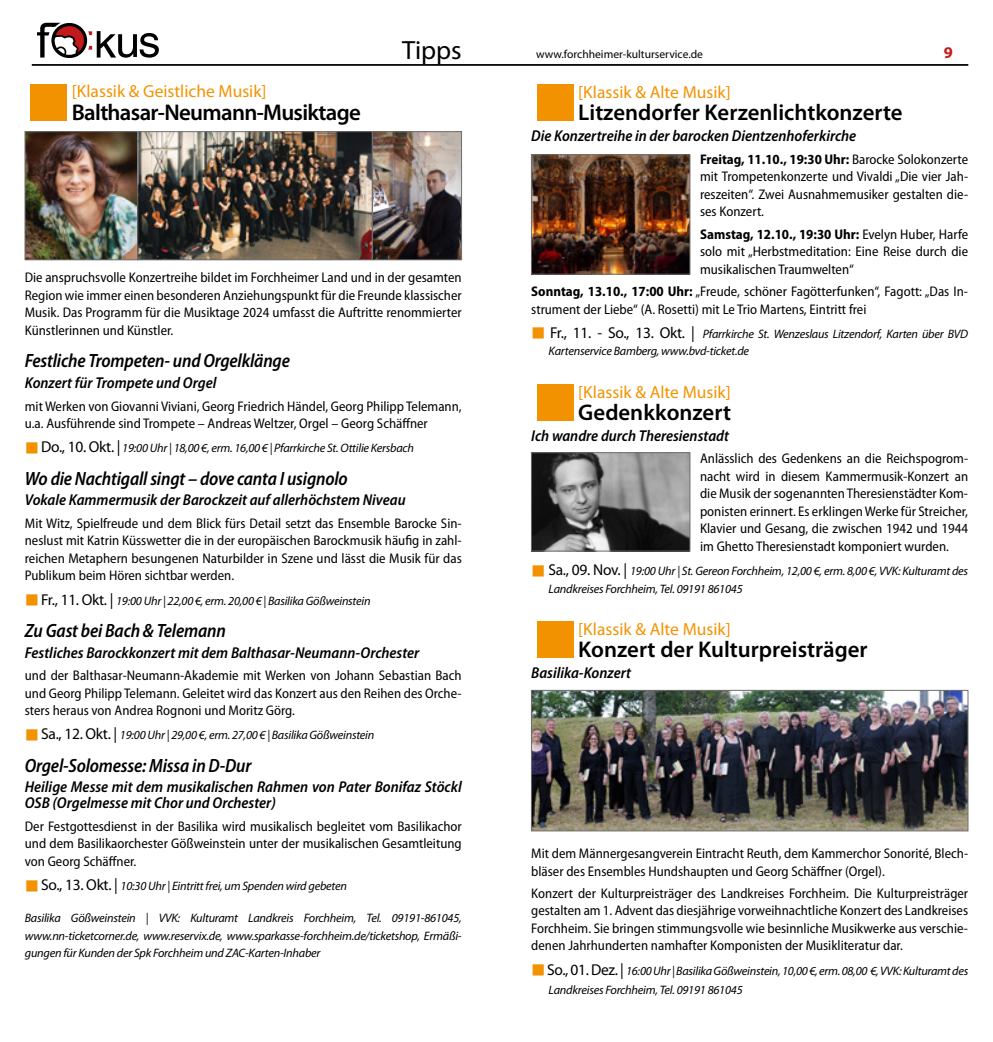
<style>
.page{position:relative;width:993px;height:1042px;background:#fff}
.page>*{position:absolute;margin:0;border:0;box-sizing:border-box;transform-origin:0 0}
.t1{font:26.43px "Myriad Pro";color:#000}
.t2{font:600 22.75px "Myriad Pro";color:#000}
.t3{font:600 22.75px "Myriad Pro";letter-spacing:-.03em;color:#000}
.t4{font:italic 600 semi-condensed 19.25px "Myriad Pro";letter-spacing:-.01em;color:#000;scale:.96 1}
.t5{font:17.5px "Myriad Pro";color:#f39200}
.t6{font:700 16.45px "Myriad Pro";color:#c51a1b}
.t7{font:italic 600 semi-condensed 15.75px/15.8px "Myriad Pro";color:#000}
.t8{font:semi-condensed 14px/17.5px "Myriad Pro";color:#000;text-align:justify}
.t9{font:italic 12.25px/17.5px "Myriad Pro";letter-spacing:-.02em;color:#000}
.t10{font:11.55px "Myriad Pro";color:#000}
.s1{color:#f39200}
.s2{font-style:normal;font-size:15.75px}
.s3{font-weight:700}
</style>
<div class="page">
<svg style="left:37px;top:23px;width:122px;height:35px"></svg>
<div style="left:51px;top:23px;width:36px;height:35px;border:3px solid #000;border-radius:50%"></div>
<hr style="left:32px;top:64px;width:935px;height:2px;background:#000">
<img style="left:27px;top:133px;width:432px;height:125px">
<div style="left:25px;top:131px;width:113px;height:129px;border:1px solid #706f6f"></div>
<div style="left:137px;top:131px;width:235px;height:129px;border:1px solid #706f6f"></div>
<div style="left:372px;top:131px;width:89px;height:129px;border:1px solid #706f6f"></div>
<img style="left:533px;top:157px;width:155px;height:115px">
<div style="left:531px;top:155px;width:159px;height:119px;border:1px solid #706f6f"></div>
<img style="left:533px;top:454px;width:155px;height:95px">
<div style="left:531px;top:452px;width:159px;height:99px;border:1px solid #706f6f"></div>
<img style="left:533px;top:692px;width:432px;height:137px">
<div style="left:531px;top:690px;width:436px;height:141px;border:1px solid #706f6f"></div>
<h1 class="t1" style="left:402px;top:34px;width:61px">Tipps</h1>
<p class="t10" style="left:536px;top:47px;width:168px">www.forchheimer-kulturservice.de</p>
<p class="t6" style="left:943px;top:44px;width:11px">9</p>
<p class="t5" style="left:25px;top:81px;width:243px">■[Klassik &amp; Geistliche Musik]</p>
<h2 class="t3" style="left:72px;top:100px;width:290px">Balthasar-Neumann-Musiktage</h2>
<p class="t8" style="left:25px;top:269px;width:438px">Die anspruchsvolle Konzertreihe bildet im Forchheimer Land und in der gesamten Region wie immer einen besonderen Anziehungspunkt für die Freunde klassischer Musik. Das Programm für die Musiktage 2024 umfasst die Auftritte renommierter Künstlerinnen und Künstler.</p>
<h3 class="t4" style="left:25px;top:350px;width:277px">Festliche Trompeten- und Orgelklänge</h3>
<p class="t7" style="left:25px;top:375px;width:193px">Konzert für Trompete und Orgel</p>
<p class="t8" style="left:25px;top:397px;width:438px">mit Werken von Giovanni Viviani, Georg Friedrich Händel, Georg Philipp Telemann, u.a. Ausführende sind Trompete – Andreas Weltzer, Orgel – Georg Schäffner</p>
<p class="t9" style="left:25px;top:439px;width:390px"><span class="s1">■</span><span class="s2">Do., 10. Okt. |</span> 19:00 Uhr | 18,00 €, erm. 16,00 € | Pfarrkirche St. Ottilie Kersbach</p>
<h3 class="t4" style="left:25px;top:468px;width:338px">Wo die Nachtigall singt – dove canta I usignolo</h3>
<p class="t7" style="left:25px;top:492px;width:382px">Vokale Kammermusik der Barockzeit auf allerhöchstem Niveau</p>
<p class="t8" style="left:25px;top:515px;width:438px">Mit Witz, Spielfreude und dem Blick fürs Detail setzt das Ensemble Barocke Sin&shy;neslust mit Katrin Küsswetter die in der europäischen Barockmusik häufig in zahl&shy;reichen Metaphern besungenen Naturbilder in Szene und lässt die Musik für das Publikum beim Hören sichtbar werden.</p>
<p class="t9" style="left:25px;top:591px;width:347px"><span class="s1">■</span><span class="s2">Fr., 11. Okt. |</span> 19:00 Uhr | 22,00 €, erm. 20,00 € | Basilika Gößweinstein</p>
<h3 class="t4" style="left:25px;top:620px;width:211px">Zu Gast bei Bach &amp; Telemann</h3>
<p class="t7" style="left:25px;top:645px;width:396px">Festliches Barockkonzert mit dem Balthasar-Neumann-Orchester</p>
<p class="t8" style="left:25px;top:667px;width:438px">und der Balthasar-Neumann-Akademie mit Werken von Johann Sebastian Bach und Georg Philipp Telemann. Geleitet wird das Konzert aus den Reihen des Orche&shy;sters heraus von Andrea Rognoni und Moritz Görg.</p>
<p class="t9" style="left:25px;top:726px;width:351px"><span class="s1">■</span><span class="s2">Sa., 12. Okt. |</span> 19:00 Uhr | 29,00 €, erm. 27,00 € | Basilika Gößweinstein</p>
<h3 class="t4" style="left:25px;top:755px;width:237px">Orgel-Solomesse: Missa in D-Dur</h3>
<p class="t7" style="left:25px;top:779px;width:438px">Heilige Messe mit dem musikalischen Rahmen von Pater Bonifaz Stöckl<br>OSB (Orgelmesse mit Chor und Orchester)</p>
<p class="t8" style="left:25px;top:817px;width:438px">Der Festgottesdienst in der Basilika wird musikalisch begleitet vom Basilikachor und dem Basilikaorchester Gößweinstein unter der musikalischen Gesamtleitung von Georg Schäffner.</p>
<p class="t9" style="left:25px;top:877px;width:323px"><span class="s1">■</span><span class="s2">So., 13. Okt. |</span> 10:30 Uhr | Eintritt frei, um Spenden wird gebeten</p>
<p class="t9" style="left:25px;top:909px;width:438px;text-align:justify">Basilika Gößweinstein | VVK: Kulturamt Landkreis Forchheim, Tel. 09191-861045, www.nn-ticketcorner.de, www.reservix.de, www.sparkasse-forchheim.de/ticketshop, Ermäßi&shy;gungen für Kunden der Spk Forchheim und ZAC-Karten-Inhaber</p>
<p class="t5" style="left:531px;top:81px;width:201px">■[Klassik &amp; Alte Musik]</p>
<h2 class="t2" style="left:578px;top:100px;width:326px">Litzendorfer Kerzenlichtkonzerte</h2>
<p class="t7" style="left:531px;top:128px;width:326px">Die Konzertreihe in der barocken Dientzenhoferkirche</p>
<p class="t8" style="left:699px;top:150px;width:269px"><span class="s3">Freitag, 11.10., 19:30 Uhr:</span> Barocke Solokonzerte mit Trompetenkonzerte und Vivaldi „Die vier Jah&shy;reszeiten“. Zwei Ausnahmemusiker gestalten die&shy;ses Konzert.</p>
<p class="t8" style="left:699px;top:225px;width:269px"><span class="s3">Samstag, 12.10., 19:30 Uhr:</span> Evelyn Huber, Harfe solo mit „Herbstmeditation: Eine Reise durch die musikalischen Traumwelten“</p>
<p class="t8" style="left:531px;top:283px;width:438px"><span class="s3">Sonntag, 13.10., 17:00 Uhr:</span> „Freude, schöner Fagötterfunken“, Fagott: „Das In&shy;strument der Liebe“ (A. Rosetti) mit Le Trio Martens, Eintritt frei</p>
<p class="t9" style="left:548px;top:325px;width:421px;text-indent:-17px"><span class="s1">■</span> <span class="s2">Fr., 11. - So., 13. Okt. |</span> Pfarrkirche St. Wenzeslaus Litzendorf, Karten über BVD<br>Kartenservice Bamberg, www.bvd-ticket.de</p>
<p class="t5" style="left:531px;top:381px;width:201px">■[Klassik &amp; Alte Musik]</p>
<h2 class="t2" style="left:578px;top:400px;width:154px">Gedenkkonzert</h2>
<p class="t7" style="left:531px;top:428px;width:199px">Ich wandre durch Theresienstadt</p>
<p class="t8" style="left:699px;top:450px;width:269px">Anlässlich des Gedenkens an die Reichspogrom&shy;nacht wird in diesem Kammermusik-Konzert an die Musik der sogenannten Theresienstädter Kom&shy;ponisten erinnert. Es erklingen Werke für Streicher, Klavier und Gesang, die zwischen 1942 und 1944 im Ghetto Theresienstadt komponiert wurden.</p>
<p class="t9" style="left:548px;top:562px;width:421px;text-indent:-17px"><span class="s1">■</span> <span class="s2">Sa., 09. Nov. |</span> 19:00 Uhr | St. Gereon Forchheim, 12,00 €, erm. 8,00 €, VVK: Kulturamt des<br>Landkreises Forchheim, Tel. 09191 861045</p>
<p class="t5" style="left:531px;top:618px;width:201px">■[Klassik &amp; Alte Musik]</p>
<h2 class="t2" style="left:578px;top:637px;width:291px">Konzert der Kulturpreisträger</h2>
<p class="t7" style="left:531px;top:665px;width:101px">Basilika-Konzert</p>
<p class="t8" style="left:531px;top:845px;width:438px">Mit dem Männergesangverein Eintracht Reuth, dem Kammerchor Sonorité, Blech&shy;bläser des Ensembles Hundshaupten und Georg Schäffner (Orgel).</p>
<p class="t8" style="left:531px;top:885px;width:438px">Konzert der Kulturpreisträger des Landkreises Forchheim. Die Kulturpreisträger gestalten am 1. Advent das diesjährige vorweihnachtliche Konzert des Landkreises Forchheim. Sie bringen stimmungsvolle wie besinnliche Musikwerke aus verschie&shy;denen Jahrhunderten namhafter Komponisten der Musikliteratur dar.</p>
<p class="t9" style="left:548px;top:961px;width:421px;line-height:19.2px;text-indent:-17px"><span class="s1">■</span><span class="s2">So., 01. Dez. |</span> 16:00 Uhr | Basilika Gößweinstein, 10,00 €, erm. 08,00 €, VVK: Kulturamt des<br>Landkreises Forchheim, Tel. 09191 861045</p>
</div>
